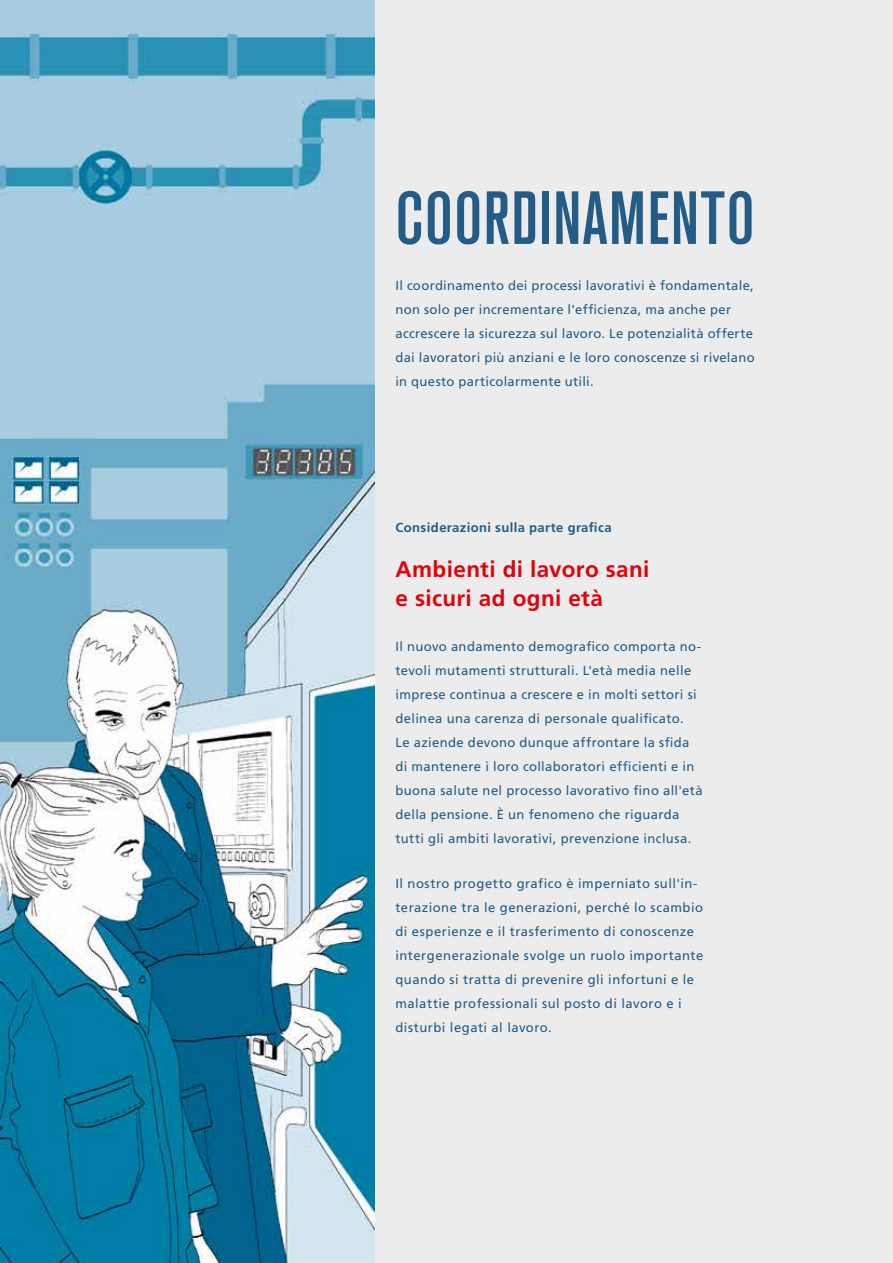
<style>
.page{position:relative;width:893px;height:1263px;background:#fff}
.page>*{position:absolute;margin:0;border:0;box-sizing:border-box;transform-origin:0 0}
.t1{font:500 condensed 74.4px "Akzidenz Grotesk BQ";letter-spacing:.02em;color:#235c86}
.t2{font:700 22.5px/28.5px "Frutiger LT Std";letter-spacing:.015em;color:#e3000b}
.t3{font:13.05px/24px "Frutiger LT Std";letter-spacing:.03em;color:#235c86}
.t4{font:700 13.05px "Frutiger LT Std";letter-spacing:.03em;color:#235c86}
</style>
<div class="page">
<div style="left:374px;top:0;width:519px;height:1263px;background:#ececec"></div>
<img style="left:0;top:0;width:374px;height:1263px">
<h1 class="t1" style="left:395px;top:176px;width:361px">COORDINAMENTO</h1>
<p class="t3" style="left:395px;top:274px;width:361px">Il coordinamento dei processi lavorativi è fondamentale, non solo per incrementare l'efficienza, ma anche per accrescere la sicurezza sul lavoro. Le potenzialità offerte dai lavoratori più anziani e le loro conoscenze si rivelano in questo particolarmente utili.</p>
<p class="t4" style="left:395px;top:520px;width:218px">Considerazioni sulla parte grafica</p>
<h2 class="t2" style="left:395px;top:555px;width:255px">Ambienti di lavoro sani e sicuri ad ogni età</h2>
<p class="t3" style="left:395px;top:634px;width:309px">Il nuovo andamento demografico comporta no&shy;tevoli mutamenti strutturali. L'età media nelle imprese continua a crescere e in molti settori si delinea una carenza di personale qualificato.<br>Le aziende devono dunque affrontare la sfida di mantenere i loro collaboratori efficienti e in buona salute nel processo lavorativo fino all'età della pensione. È un fenomeno che riguarda tutti gli ambiti lavorativi, prevenzione inclusa.</p>
<p class="t3" style="left:395px;top:872px;width:309px">Il nostro progetto grafico è imperniato sull'in&shy;terazione tra le generazioni, perché lo scambio di esperienze e il trasferimento di conoscenze intergenerazionale svolge un ruolo importante quando si tratta di prevenire gli infortuni e le malattie professionali sul posto di lavoro e i disturbi legati al lavoro.</p>
</div>
